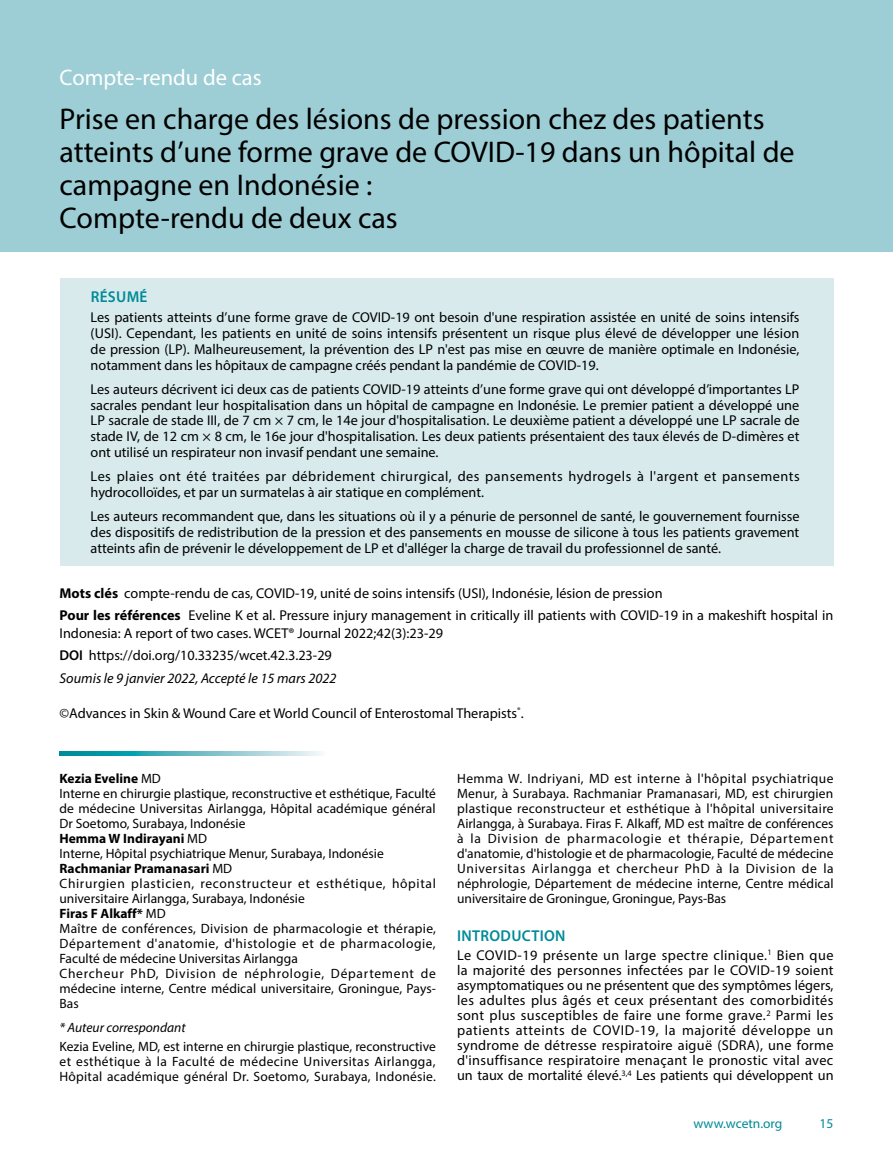
<style>
.page{position:relative;width:893px;height:1149px;background:#fff}
.page>*{position:absolute;margin:0;border:0;box-sizing:border-box;transform-origin:0 0}
.t1{font:30px/33px "Myriad Pro";color:#000}
.t2{font:22.5px "Myriad Pro";color:#fff}
.t3{font:600 15.75px "Myriad Pro";letter-spacing:.02em;color:#008a97}
.t4{font:14.25px/15.8px "Myriad Pro";color:#000;text-align:justify}
.t5{font:14.25px/15.8px "Myriad Pro";letter-spacing:.03em;color:#000}
.t6{font:13.5px/15px "Myriad Pro";letter-spacing:.01em;color:#000;text-align:justify}
.t7{font:italic 13.5px "Myriad Pro";color:#000}
.t8{font:13.5px "Myriad Pro";color:#008a97}
.s1{font-weight:700}
.s2{font-weight:600}
.s3{font-style:italic}
</style>
<div class="page">
<div style="left:0;top:0;width:893px;height:251px;background:#9dced5"></div>
<div style="left:60px;top:278px;width:773px;height:288px;background:#d8eaec"></div>
<svg style="left:60px;top:751px;width:262px;height:4px"></svg>
<h2 class="t2" style="left:60px;top:63px;width:204px">Compte-rendu de cas</h2>
<h1 class="t1" style="left:60px;top:102px;width:737px">Prise en charge des lésions de pression chez des patients atteints d’une forme grave de COVID-19 dans un hôpital de campagne en Indonésie :<br>Compte-rendu de deux cas</h1>
<p class="t3" style="left:91px;top:287px;width:58px">RÉSUMÉ</p>
<p class="t4" style="left:91px;top:309px;width:710px">Les patients atteints d’une forme grave de COVID-19 ont besoin d'une respiration assistée en unité de soins intensifs (USI). Cependant, les patients en unité de soins intensifs présentent un risque plus élevé de développer une lésion de pression (LP). Malheureusement, la prévention des LP n'est pas mise en œuvre de manière optimale en Indonésie, notamment dans les hôpitaux de campagne créés pendant la pandémie de COVID-19.</p>
<p class="t4" style="left:91px;top:381px;width:710px">Les auteurs décrivent ici deux cas de patients COVID-19 atteints d’une forme grave qui ont développé d’importantes LP sacrales pendant leur hospitalisation dans un hôpital de campagne en Indonésie. Le premier patient a développé une LP sacrale de stade III, de 7 cm × 7 cm, le 14e jour d'hospitalisation. Le deuxième patient a développé une LP sacrale de stade IV, de 12 cm × 8 cm, le 16e jour d'hospitalisation. Les deux patients présentaient des taux élevés de D-dimères et ont utilisé un respirateur non invasif pendant une semaine.</p>
<p class="t5" style="left:91px;top:468px;width:711px">Les plaies ont été traitées par débridement chirurgical, des pansements hydrogels à l'argent et pansements hydrocolloïdes, et par un surmatelas à air statique en complément.</p>
<p class="t4" style="left:91px;top:508px;width:710px">Les auteurs recommandent que, dans les situations où il y a pénurie de personnel de santé, le gouvernement fournisse des dispositifs de redistribution de la pression et des pansements en mousse de silicone à tous les patients gravement atteints afin de prévenir le développement de LP et d'alléger la charge de travail du professionnel de santé.</p>
<p class="t4" style="left:60px;top:581px;width:775px;line-height:22.2px"><span class="s1">Mots clés</span> compte-rendu de cas, COVID-19, unité de soins intensifs (USI), Indonésie, lésion de pression<br><span class="s1">Pour les références</span> Eveline K et al. Pressure injury management in critically ill patients with COVID-19 in a makeshift hospital in</p>
<p class="t4" style="left:60px;top:622px;width:385px;line-height:22.2px;text-align:left">Indonesia: A report of two cases. WCET® Journal 2022;42(3):23-29<br><span class="s2">DOI</span> https://doi.org/10.33235/wcet.42.3.23-29<br><span class="s3">Soumis le 9 janvier 2022, Accepté le 15 mars 2022</span></p>
<p class="t4" style="left:60px;top:705px;width:466px">©Advances in Skin &amp; Wound Care et World Council of Enterostomal Therapists<sup>®</sup>.</p>
<p class="t6" style="left:60px;top:770px;width:378px;text-align:left"><span class="s1">Kezia Eveline</span> MD<br>Interne en chirurgie plastique, reconstructive et esthétique, Faculté de médecine Universitas Airlangga, Hôpital académique général Dr Soetomo, Surabaya, Indonésie<br><span class="s1">Hemma W Indirayani</span> MD<br>Interne, Hôpital psychiatrique Menur, Surabaya, Indonésie <span class="s1">Rachmaniar Pramanasari</span> MD<br>Chirurgien plasticien, reconstructeur et esthétique, hôpital universitaire Airlangga, Surabaya, Indonésie<br><span class="s1">Firas F Alkaff*</span> MD<br>Maître de conférences, Division de pharmacologie et thérapie, Département d'anatomie, d'histologie et de pharmacologie, Faculté de médecine Universitas Airlangga<br>Chercheur PhD, Division de néphrologie, Département de médecine interne, Centre médical universitaire, Groningue, Pays-Bas</p>
<p class="t7" style="left:60px;top:1018px;width:128px">* Auteur correspondant</p>
<p class="t6" style="left:60px;top:1038px;width:378px">Kezia Eveline, MD, est interne en chirurgie plastique, reconstructive et esthétique à la Faculté de médecine Universitas Airlangga, Hôpital académique général Dr. Soetomo, Surabaya, Indonésie.</p>
<p class="t6" style="left:457px;top:770px;width:378px">Hemma W. Indriyani, MD est interne à l'hôpital psychiatrique Menur, à Surabaya. Rachmaniar Pramanasari, MD, est chirurgien plastique reconstructeur et esthétique à l'hôpital universitaire Airlangga, à Surabaya. Firas F. Alkaff, MD est maître de conférences à la Division de pharmacologie et thérapie, Département d'anatomie, d'histologie et de pharmacologie, Faculté de médecine Universitas Airlangga et chercheur PhD à la Division de la néphrologie, Département de médecine interne, Centre médical universitaire de Groningue, Groningue, Pays-Bas</p>
<p class="t3" style="left:457px;top:925px;width:110px">INTRODUCTION</p>
<p class="t4" style="left:457px;top:947px;width:378px;line-height:15px">Le COVID-19 présente un large spectre clinique.<sup>1</sup> Bien que la majorité des personnes infectées par le COVID-19 soient asymptomatiques ou ne présentent que des symptômes légers, les adultes plus âgés et ceux présentant des comorbidités sont plus susceptibles de faire une forme grave.<sup>2</sup> Parmi les patients atteints de COVID-19, la majorité développe un syndrome de détresse respiratoire aiguë (SDRA), une forme d'insuffisance respiratoire menaçant le pronostic vital avec un taux de mortalité élevé.<sup>3,4</sup> Les patients qui développent un</p>
<p class="t8" style="left:693px;top:1114px;width:90px">www.wcetn.org</p>
<p class="t8" style="left:820px;top:1114px;width:15px">15</p>
</div>
